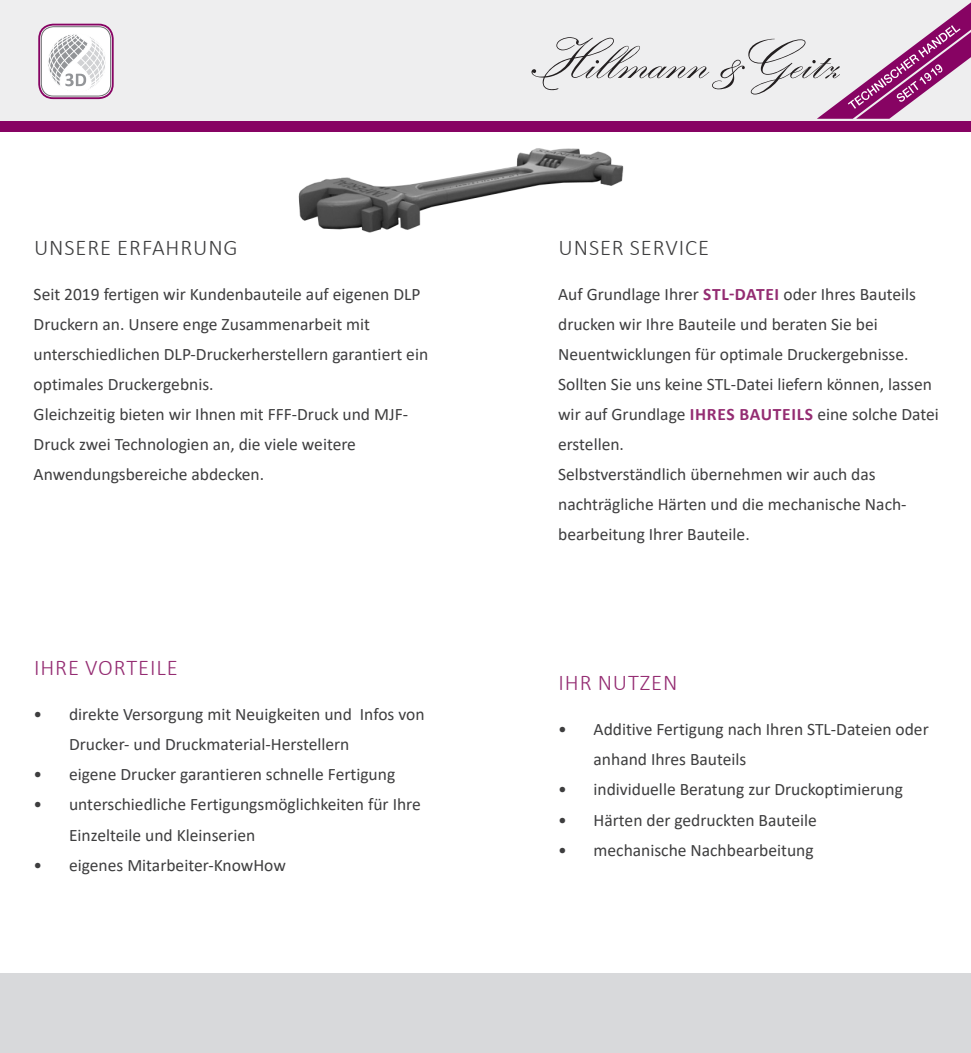
<style>
.page{position:relative;width:971px;height:1053px;background:#fff}
.page>*{position:absolute;margin:0;border:0;box-sizing:border-box;transform-origin:0 0}
.Unterüberschrift{font:300 22.5px "Calibri";letter-spacing:.04em;color:#3e3e3f}
.Unterüberschrift-2{font:300 22.5px "Calibri";letter-spacing:.04em;color:#942c72}
.Beschreibungstext{font:17.5px/30px "Calibri";color:#3e3e3f}
.s1{font-weight:700;color:#942c72}
</style>
<div class="page">
<div style="left:0;top:973px;width:971px;height:79px;background:#d8d9db"></div>
<div style="left:0;top:0;width:971px;height:122px;background:#eeeeef"></div>
<div style="left:0;top:121px;width:971px;height:10px;background:#870363"></div>
<div style="left:39px;top:25px;width:74px;height:73px;background:#fff;border-radius:14px"></div>
<div style="left:38px;top:24px;width:76px;height:75px;border:2px solid #870363;border-radius:14px"></div>
<svg style="left:46px;top:34px;width:60px;height:60px"></svg>
<div style="left:41px;top:26px;width:70px;height:70px;border:1px solid #6c6d70;border-radius:12px"></div>
<svg style="left:531px;top:2px;width:440px;height:117px"></svg>
<img style="left:298px;top:148px;width:326px;height:85px">
<p class="Unterüberschrift" style="left:34px;top:234px;width:205px">UNSERE ERFAHRUNG</p>
<p class="Beschreibungstext" style="left:34px;top:279px;width:396px">Seit 2019 fertigen wir Kundenbauteile auf eigenen DLP Druckern an. Unsere enge Zusammenarbeit mit unterschiedlichen DLP-Druckerherstellern garantiert ein optimales Druckergebnis.</p>
<p class="Beschreibungstext" style="left:34px;top:399px;width:376px">Gleichzeitig bieten wir Ihnen mit FFF-Druck und MJF-<br>Druck zwei Technologien an, die viele weitere<br>Anwendungsbereiche abdecken.</p>
<p class="Unterüberschrift-2" style="left:34px;top:654px;width:145px">IHRE VORTEILE</p>
<p class="Beschreibungstext" style="left:69px;top:699px;width:357px;text-indent:-35px">• direkte Versorgung mit Neuigkeiten und Infos von<br>Drucker- und Druckmaterial-Herstellern</p>
<p class="Beschreibungstext" style="left:34px;top:759px;width:363px">• eigene Drucker garantieren schnelle Fertigung</p>
<p class="Beschreibungstext" style="left:69px;top:789px;width:353px;text-indent:-35px">• unterschiedliche Fertigungsmöglichkeiten für Ihre<br>Einzelteile und Kleinserien</p>
<p class="Beschreibungstext" style="left:34px;top:849px;width:254px">• eigenes Mitarbeiter-KnowHow</p>
<p class="Unterüberschrift" style="left:559px;top:234px;width:152px">UNSER SERVICE</p>
<p class="Beschreibungstext" style="left:558px;top:279px;width:359px">Auf Grundlage Ihrer <span class="s1">STL-DATEI</span> oder Ihres Bauteils drucken wir Ihre Bauteile und beraten Sie bei<br>Neuentwicklungen für optimale Druckergebnisse.</p>
<p class="Beschreibungstext" style="left:558px;top:369px;width:382px">Sollten Sie uns keine STL-Datei liefern können, lassen wir auf Grundlage <span class="s1">IHRES BAUTEILS</span> eine solche Datei erstellen.</p>
<p class="Beschreibungstext" style="left:558px;top:459px;width:350px">Selbstverständlich übernehmen wir auch das nachträgliche Härten und die mechanische Nach&shy;bearbeitung Ihrer Bauteile.</p>
<p class="Unterüberschrift-2" style="left:559px;top:669px;width:120px">IHR NUTZEN</p>
<p class="Beschreibungstext" style="left:594px;top:714px;width:337px;text-indent:-35px">• Additive Fertigung nach Ihren STL-Dateien oder anhand Ihres Bauteils</p>
<p class="Beschreibungstext" style="left:558px;top:774px;width:346px">• individuelle Beratung zur Druckoptimierung</p>
<p class="Beschreibungstext" style="left:558px;top:804px;width:260px">• Härten der gedruckten Bauteile</p>
<p class="Beschreibungstext" style="left:558px;top:834px;width:257px">• mechanische Nachbearbeitung</p>
</div>
